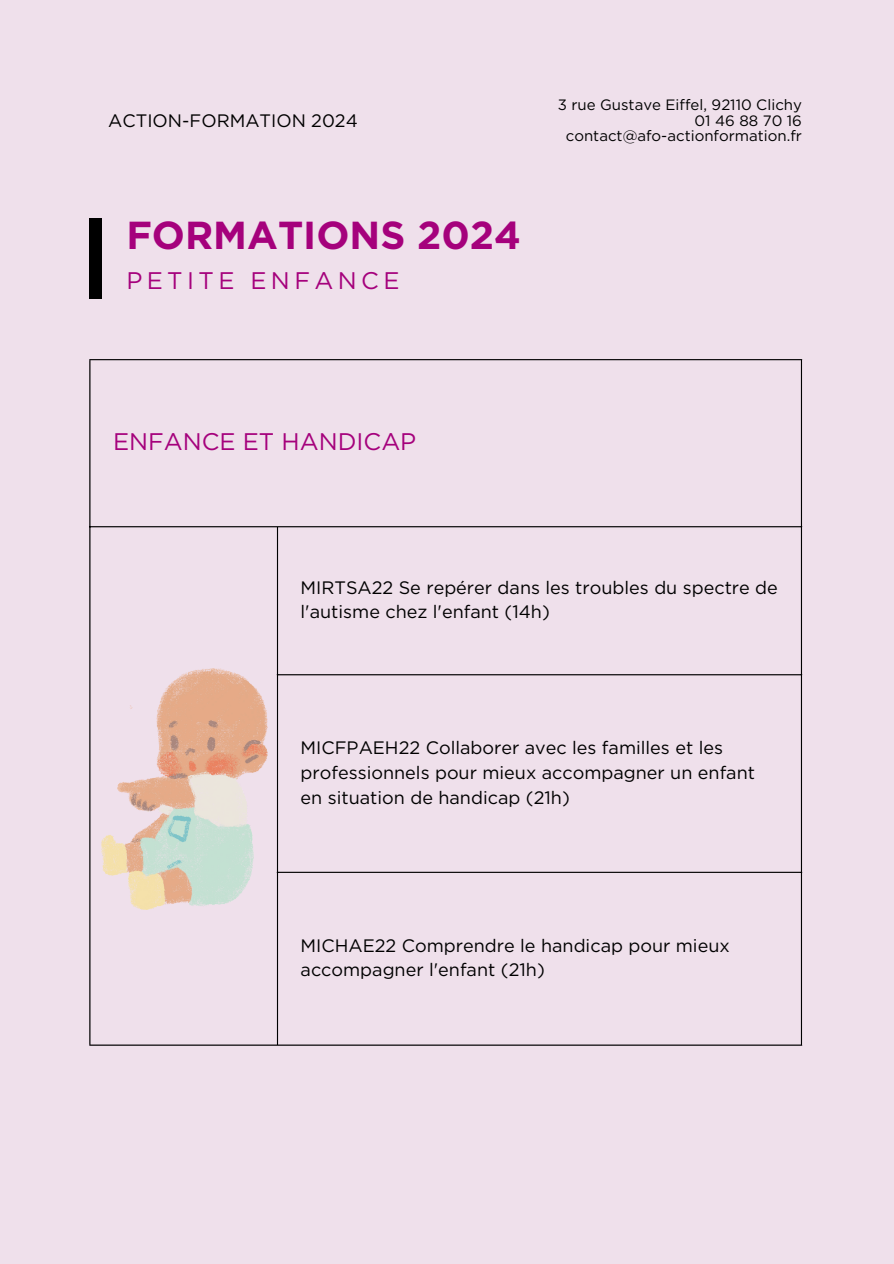
<style>
.page{position:relative;width:894px;height:1264px;background:#fff}
.page>*{position:absolute;margin:0;border:0;box-sizing:border-box;transform-origin:0 0}
.t1{font:700 39px "Gotham";color:#a5017c}
.t2{font:24px "Gotham";color:#a5017c}
.t3{font:24px "Gotham";letter-spacing:.185em;color:#a5017c}
.t4{font:18px/24.8px "Gotham";color:#000}
.t5{font:15px/15.8px "Gotham";color:#000;text-align:right}
</style>
<div class="page">
<div style="left:0;top:0;width:893px;height:1263px;background:#efe0eb"></div>
<hr style="left:89px;top:360px;width:1px;height:684px;background:#000">
<hr style="left:277px;top:527px;width:1px;height:517px;background:#000">
<hr style="left:800px;top:360px;width:1px;height:684px;background:#000">
<hr style="left:89px;top:359px;width:712px;height:1px;background:#000">
<hr style="left:89px;top:526px;width:712px;height:1px;background:#000">
<hr style="left:277px;top:674px;width:524px;height:1px;background:#000">
<hr style="left:277px;top:871px;width:524px;height:1px;background:#000">
<hr style="left:89px;top:1044px;width:712px;height:1px;background:#000">
<div style="left:89px;top:218px;width:13px;height:80px;background:#000"></div>
<img style="left:102px;top:668px;width:165px;height:241px">
<p class="t4" style="left:108px;top:108px;width:251px">ACTION-FORMATION 2024</p>
<p class="t1" style="left:126px;top:211px;width:396px">FORMATIONS 2024</p>
<p class="t3" style="left:126px;top:265px;width:275px">PETITE ENFANCE</p>
<p class="t5" style="left:557px;top:97px;width:246px">3 rue Gustave Eiffel, 92110 Clichy<br>01 46 88 70 16 contact@afo-actionformation.fr</p>
<h3 class="t2" style="left:113px;top:427px;width:305px">ENFANCE ET HANDICAP</h3>
<h1 class="t4" style="left:300px;top:575px;width:478px">MIRTSA22 Se repérer dans les troubles du spectre de l'autisme chez l'enfant (14h)</h1>
<h2 class="t4" style="left:300px;top:735px;width:456px">MICFPAEH22 Collaborer avec les familles et les professionnels pour mieux accompagner un enfant en situation de handicap (21h)</h2>
<p class="t4" style="left:300px;top:932px;width:430px">MICHAE22 Comprendre le handicap pour mieux accompagner l'enfant (21h)</p>
</div>
